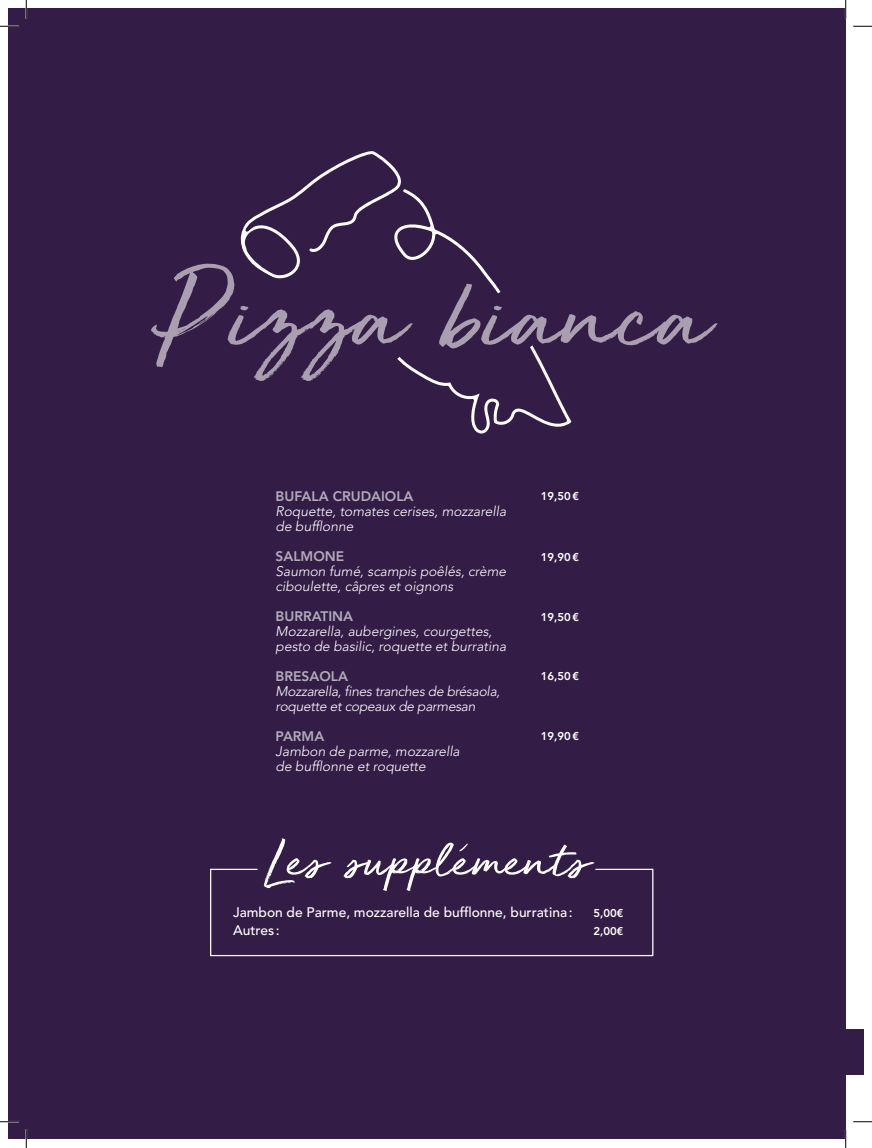
<style>
.page{position:relative;width:872px;height:1148px;background:#fff}
.page>*{position:absolute;margin:0;border:0;box-sizing:border-box;transform-origin:0 0}
.t1{font:117.25px "Golden Plains";color:#a99fb0}
.t2{font:57.75px "Golden Plains";color:#fff}
.t3{font:italic 300 13.75px/15px "Avenir LT Std";color:#fff}
.t4{font:italic 300 13.75px/15px "Avenir LT Std";letter-spacing:-.02em;color:#fff}
.t5{font:500 13.75px "Avenir LT Std";color:#fff}
.t6{font:800 13.75px "Avenir LT Std";color:#b3acbb}
.t7{font:800 11.25px "Avenir LT Std";color:#fff}
</style>
<div class="page">
<div style="left:845px;top:1029px;width:17px;height:45px;background:#331d47"></div>
<div style="left:9px;top:9px;width:836px;height:1130px;background:#331d47"></div>
<svg style="left:244px;top:151px;width:328px;height:283px"></svg>
<svg style="left:210px;top:868px;width:443px;height:88px"></svg>
<svg style="left:459px;top:844px;width:8px;height:7px"></svg>
<svg style="left:240px;top:227px;width:295px;height:136px"></svg>
<svg style="left:0;top:25px;width:19px;height:2px"></svg>
<svg style="left:853px;top:25px;width:18px;height:2px"></svg>
<svg style="left:0;top:1120px;width:19px;height:2px"></svg>
<svg style="left:853px;top:1121px;width:18px;height:1px"></svg>
<svg style="left:25px;top:0;width:2px;height:19px"></svg>
<svg style="left:25px;top:1129px;width:2px;height:18px"></svg>
<svg style="left:844px;top:0;width:2px;height:19px"></svg>
<svg style="left:844px;top:1129px;width:2px;height:18px"></svg>
<h1 class="t1" style="left:163px;top:256px;width:547px">Pizza bianca</h1>
<p class="t6" style="left:275px;top:488px;width:139px">BUFALA CRUDAIOLA</p>
<p class="t3" style="left:275px;top:503px;width:232px">Roquette, tomates cerises, mozzarella de bufflonne</p>
<p class="t6" style="left:275px;top:548px;width:70px">SALMONE</p>
<p class="t3" style="left:275px;top:563px;width:232px">Saumon fumé, scampis poêlés, crème ciboulette, câpres et oignons</p>
<p class="t6" style="left:275px;top:608px;width:79px">BURRATINA</p>
<p class="t3" style="left:275px;top:623px;width:232px">Mozzarella, aubergines, courgettes, pesto de basilic, roquette et burratina</p>
<p class="t6" style="left:275px;top:668px;width:74px">BRESAOLA</p>
<p class="t4" style="left:275px;top:683px;width:226px">Mozzarella, fines tranches de brésaola, roquette et copeaux de parmesan</p>
<p class="t6" style="left:275px;top:728px;width:50px">PARMA</p>
<p class="t3" style="left:275px;top:743px;width:185px">Jambon de parme, mozzarella de bufflonne et roquette</p>
<p class="t7" style="left:540px;top:489px;width:40px">19,50€</p>
<p class="t7" style="left:540px;top:550px;width:40px">19,90€</p>
<p class="t7" style="left:540px;top:610px;width:40px">19,50€</p>
<p class="t7" style="left:540px;top:669px;width:40px">16,50€</p>
<p class="t7" style="left:540px;top:729px;width:40px">19,90€</p>
<h2 class="t2" style="left:266px;top:831px;width:323px">Les supplements</h2>
<p class="t5" style="left:233px;top:904px;width:341px">Jambon de Parme, mozzarella de bufflonne, burratina:</p>
<p class="t7" style="left:593px;top:906px;width:31px">5,00€</p>
<p class="t5" style="left:233px;top:921px;width:48px">Autres :</p>
<p class="t7" style="left:593px;top:924px;width:31px">2,00€</p>
</div>
